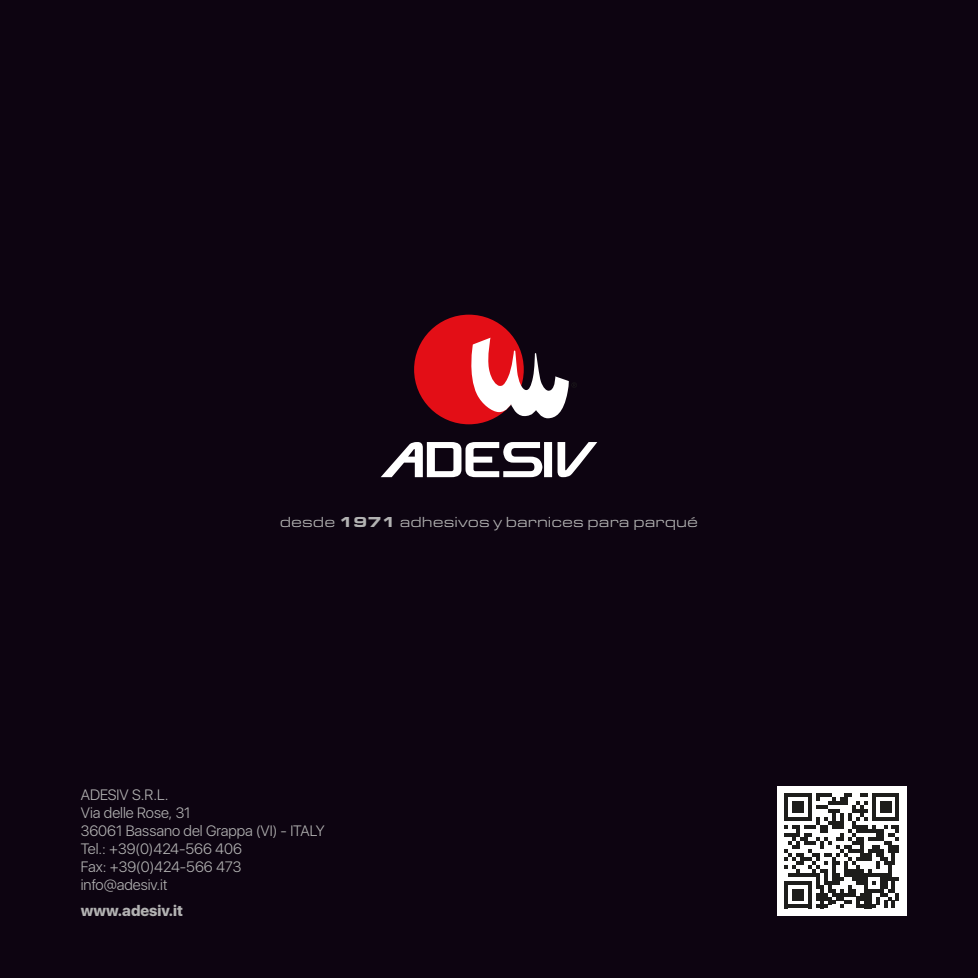
<style>
.page{position:relative;width:978px;height:978px;background:#0d0411}
.page>*{position:absolute;margin:0;border:0;box-sizing:border-box;transform-origin:0 0}
.t1{font:300 15px/18px "SFUI Display";color:#b2b2b2}
.DATI_TABELLA_2020{font:15px "Eurostile Ext";color:#b2b2b2}
.t2{font:800 15px "SFUI Display";color:#b2b2b2}
.s1{font-weight:900}
</style>
<div class="page">
<div style="left:414px;top:315px;width:110px;height:109px;background:#e30e16;border-radius:50%"></div>
<svg style="left:471px;top:338px;width:106px;height:80px"></svg>
<svg style="left:381px;top:442px;width:216px;height:35px"></svg>
<div style="left:777px;top:786px;width:130px;height:130px;background:#fff"></div>
<svg style="left:784px;top:793px;width:115px;height:115px"></svg>
<p class="DATI_TABELLA_2020" style="left:280px;top:511px;width:420px">desde <span class="s1">1971</span> adhesivos y barnices para parqué</p>
<p class="t1" style="left:81px;top:786px;width:245px">ADESIV S.R.L.<br>Via delle Rose, 31<br>36061 Bassano del Grappa (VI) - ITALY</p>
<p class="t1" style="left:81px;top:840px;width:163px;text-align:justify">Tel.: +39(0)424-566 406<br>Fax: +39(0)424-566 473 info@adesiv.it</p>
<p class="t2" style="left:81px;top:902px;width:104px">www.adesiv.it</p>
</div>
